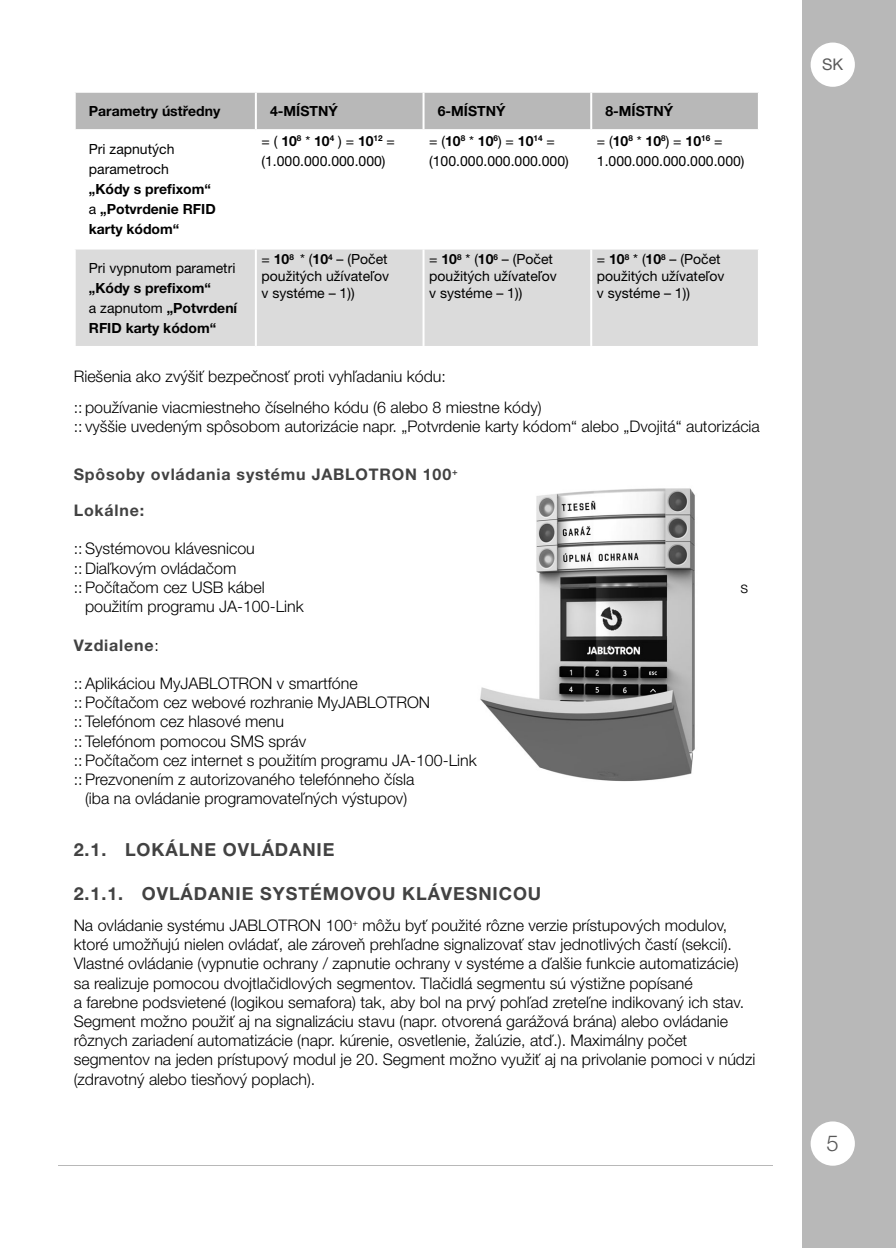
<style>
.page{position:relative;width:896px;height:1248px;background:#fff}
.page>*{position:absolute;margin:0;border:0;box-sizing:border-box;transform-origin:0 0}
.t1{font:300 22px "Helvetica Neue LT Pro";color:#595959}
.t2{font:700 18px "Helvetica Neue LT Pro";letter-spacing:.05em;color:#424242}
.t3{font:300 16px/19.2px "Helvetica Neue LT Pro";color:#000}
.t4{font:700 16px "Helvetica Neue LT Pro";letter-spacing:.05em;color:#424242}
.t5{font:16px "Helvetica Neue LTCYR";color:#595959}
.t6{font:14px/16.8px "Helvetica Neue LT Pro";color:#000}
.t7{font:700 14px/20px "Helvetica Neue LT Pro";color:#000}
.s1{font-weight:400}
.s2{font-weight:700}
.s3{font-weight:300;color:#000}
</style>
<div class="page">
<div style="left:802px;top:0;width:94px;height:1247px;background:#b8b8b8"></div>
<div style="left:811px;top:44px;width:43px;height:42px;background:#fff;border-radius:50%"></div>
<div style="left:810px;top:43px;width:45px;height:44px;border:2px solid #fff;border-radius:50%"></div>
<div style="left:810px;top:1121px;width:45px;height:44px;background:#fff;border-radius:50%"></div>
<img style="left:480px;top:488px;width:215px;height:294px">
<div style="left:76px;top:93px;width:682px;height:36px;background:#b8b8b8"></div>
<div style="left:76px;top:249px;width:682px;height:97px;background:#dbdbdb"></div>
<hr style="left:255px;top:93px;width:2px;height:36px;background:#fff">
<hr style="left:422px;top:93px;width:2px;height:36px;background:#fff">
<hr style="left:590px;top:93px;width:2px;height:36px;background:#fff">
<hr style="left:255px;top:249px;width:2px;height:97px;background:#fff">
<hr style="left:422px;top:249px;width:2px;height:97px;background:#fff">
<hr style="left:590px;top:249px;width:2px;height:97px;background:#fff">
<p class="t7" style="left:89px;top:103px;width:133px">Parametry ústředny</p>
<p class="t7" style="left:270px;top:103px;width:69px">4-MÍSTNÝ</p>
<p class="t7" style="left:438px;top:103px;width:69px">6-MÍSTNÝ</p>
<p class="t7" style="left:605px;top:103px;width:69px">8-MÍSTNÝ</p>
<p class="t6" style="left:89px;top:141px;width:87px;line-height:20px">Pri zapnutých parametroch</p>
<p class="t7" style="left:89px;top:181px;width:128px">„Kódy s prefixom“ <span class="s1">a</span> „Potvrdenie RFID karty kódom“</p>
<p class="t6" style="left:261px;top:132px;width:135px;line-height:20px">= ( <span class="s2">10</span><sup>8</sup> * <span class="s2">10</span><sup>4</sup> ) = <span class="s2">10</span><sup>12</sup> = (1.000.000.000.000)</p>
<p class="t6" style="left:429px;top:132px;width:141px;line-height:20px">= (<span class="s2">10</span><sup>8</sup> * <span class="s2">10</span><sup>6</sup>) = <span class="s2">10</span><sup>14</sup> = (100.000.000.000.000)</p>
<p class="t6" style="left:597px;top:132px;width:149px;line-height:20px">= (<span class="s2">10</span><sup>8</sup> * <span class="s2">10</span><sup>8</sup>) = <span class="s2">10</span><sup>16</sup> =<br>1.000.000.000.000.000)</p>
<p class="t6" style="left:89px;top:261px;width:148px">Pri vypnutom parametri</p>
<p class="t7" style="left:89px;top:279px;width:150px">„Kódy s prefixom“<br><span class="s1">a zapnutom</span> „Potvrdení<br>RFID karty kódom“</p>
<p class="t6" style="left:261px;top:252px;width:129px;text-align:justify">= <span class="s2">10</span><sup>8</sup> * (<span class="s2">10</span><sup>4</sup> – (Počet použitých užívateľov v systéme – 1))</p>
<p class="t6" style="left:429px;top:252px;width:129px">= <span class="s2">10</span><sup>8</sup> * (<span class="s2">10</span><sup>6</sup> – (Počet použitých užívateľov v systéme – 1))</p>
<p class="t6" style="left:597px;top:252px;width:129px">= <span class="s2">10</span><sup>8</sup> * (<span class="s2">10</span><sup>8</sup> – (Počet použitých užívateľov v systéme – 1))</p>
<p class="t3" style="left:74px;top:363px;width:469px;line-height:30.6px">Riešenia ako zvýšiť bezpečnosť proti vyhľadaniu kódu:<br>:: používanie viacmiestneho číselného kódu (6 alebo 8 miestne kódy)</p>
<p class="t3" style="left:74px;top:418px;width:688px">:: vyššie uvedeným spôsobom autorizácie napr. „Potvrdenie karty kódom“ alebo „Dvojitá“ autorizácia</p>
<p class="t4" style="left:74px;top:468px;width:385px">Spôsoby ovládania systému JABLOTRON 100<sup>+</sup></p>
<p class="t4" style="left:74px;top:504px;width:72px">Lokálne:</p>
<p class="t3" style="left:74px;top:541px;width:192px">:: Systémovou klávesnicou :: Diaľkovým ovládačom<br>:: Počítačom cez USB kábel</p>
<p class="t3" style="left:740px;top:579px;width:9px">s</p>
<p class="t3" style="left:85px;top:598px;width:220px">použitím programu JA-100-Link</p>
<p class="t4" style="left:74px;top:639px;width:87px">Vzdialene<span class="s3">:</span></p>
<p class="t3" style="left:74px;top:675px;width:285px">:: Aplikáciou MyJABLOTRON v smartfóne</p>
<p class="t3" style="left:74px;top:694px;width:358px">:: Počítačom cez webové rozhranie MyJABLOTRON</p>
<p class="t3" style="left:74px;top:714px;width:212px">:: Telefónom cez hlasové menu</p>
<p class="t3" style="left:74px;top:733px;width:234px">:: Telefónom pomocou SMS správ</p>
<p class="t3" style="left:74px;top:752px;width:404px">:: Počítačom cez internet s použitím programu JA-100-Link</p>
<p class="t3" style="left:74px;top:771px;width:342px">:: Prezvonením z autorizovaného telefónneho čísla</p>
<p class="t3" style="left:85px;top:790px;width:324px">(iba na ovládanie programovateľných výstupov)</p>
<p class="t2" style="left:74px;top:842px;width:262px">2.1. LOKÁLNE OVLÁDANIE</p>
<p class="t2" style="left:74px;top:887px;width:469px">2.1.1. OVLÁDANIE SYSTÉMOVOU KLÁVESNICOU</p>
<p class="t3" style="left:74px;top:917px;width:683px">Na ovládanie systému JABLOTRON 100<sup>+</sup> môžu byť použité rôzne verzie prístupových modulov, ktoré umožňujú nielen ovládať, ale zároveň prehľadne signalizovať stav jednotlivých častí (sekcií).<br>Vlastné ovládanie (vypnutie ochrany / zapnutie ochrany v systéme a ďalšie funkcie automatizácie) sa realizuje pomocou dvojtlačidlových segmentov. Tlačidlá segmentu sú výstižne popísané<br>a farebne podsvietené (logikou semafora) tak, aby bol na prvý pohľad zreteľne indikovaný ich stav.<br>Segment možno použiť aj na signalizáciu stavu (napr. otvorená garážová brána) alebo ovládanie rôznych zariadení automatizácie (napr. kúrenie, osvetlenie, žalúzie, atď.). Maximálny počet segmentov na jeden prístupový modul je 20. Segment možno využiť aj na privolanie pomoci v núdzi (zdravotný alebo tiesňový poplach).</p>
<p class="t5" style="left:822px;top:59px;width:23px">SK</p>
<h1 class="t1" style="left:826px;top:1135px;width:14px">5</h1>
</div>
